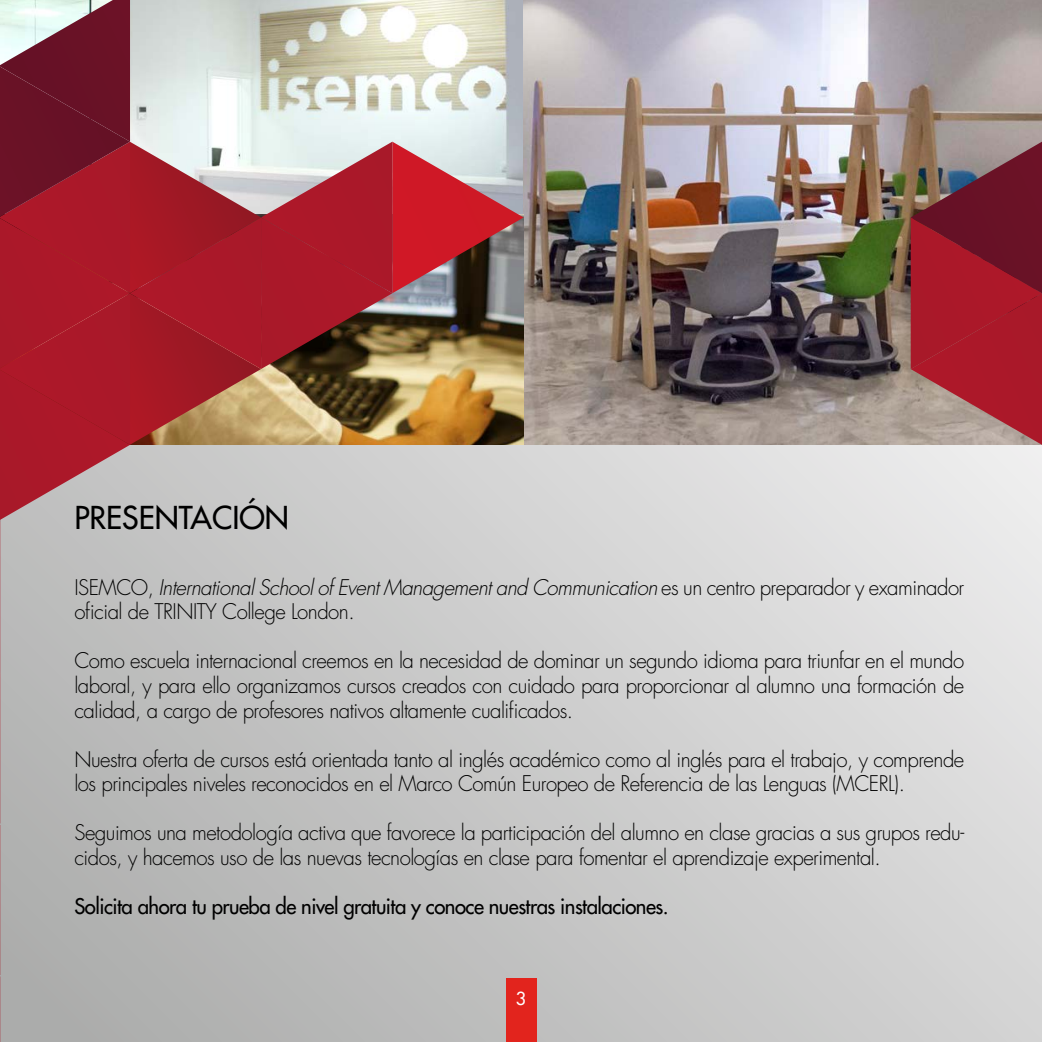
<style>
.page{position:relative;width:1042px;height:1042px;background:#fff}
.page>*{position:absolute;margin:0;border:0;box-sizing:border-box;transform-origin:0 0}
.t1{font:30.62px "Futura LT";color:#000}
.t2{font:300 21px/24.5px "Futura LT";letter-spacing:-.025em;color:#000}
.t3{font:21px "Futura LT";letter-spacing:-.025em;color:#000}
.t4{font:17.5px "Futura LT";color:#fff}
.s1{font-style:italic}
</style>
<div class="page">
<div style="left:0;top:0;width:1042px;height:1042px;background:linear-gradient(to right,#b1b2b1,#e2e2e2)"></div>
<div style="left:506px;top:978px;width:30px;height:64px;background:#e2241d"></div>
<hr style="left:0;top:825px;width:1px;height:150px;background:#ad898c">
<hr style="left:0;top:976px;width:1px;height:66px;background:#aa878a">
<hr style="left:0;top:673px;width:1px;height:150px;background:#b18d90">
<hr style="left:0;top:521px;width:1px;height:151px;background:#b59296">
<img style="left:523px;top:0;width:519px;height:445px">
<svg style="left:910px;top:142px;width:132px;height:303px;background:#963540"></svg>
<svg style="left:0;top:0;width:523px;height:522px;background:#b37574"></svg>
<h1 class="t1" style="left:74px;top:497px;width:216px">PRESENTACIÓN</h1>
<p class="t2" style="left:74px;top:576px;width:891px">I S E MC O , <span class="s1">InternationalSchoolofEventManagementand Communication</span> es u n c e n t ro p re pa ra d o r y exa m i n a d o r oficial de TRINITY College London.</p>
<p class="t2" style="left:74px;top:649px;width:891px;text-align:justify">Como escuela internacional creemos en la necesidad de dominar un segundo idioma para triunfar en el mundo laboral, y para ello organizamos cursos creados con cuidado para proporcionar al alumno una formación de calidad, a cargo de profesores nativos altamente cualificados.</p>
<p class="t2" style="left:74px;top:747px;width:891px">Nuestra oferta de cursos está orientada tanto al inglés académico como al inglés para el trabajo, y comprende los principales niveles reconocidos en el Marco Común Europeo de Referencia de las Lenguas (MCERL).</p>
<p class="t2" style="left:74px;top:821px;width:891px">Seguimos una metodología activa que favorece la participación del alumno en clase gracias a sus grupos redu&shy;cidos, y hacemos uso de las nuevas tecnologías en clase para fomentar el aprendizaje experimental.</p>
<p class="t3" style="left:74px;top:892px;width:596px">Solicita ahora tu prueba de nivel gratuita y conoce nuestras instalaciones.</p>
<p class="t4" style="left:516px;top:987px;width:12px">3</p>
</div>
